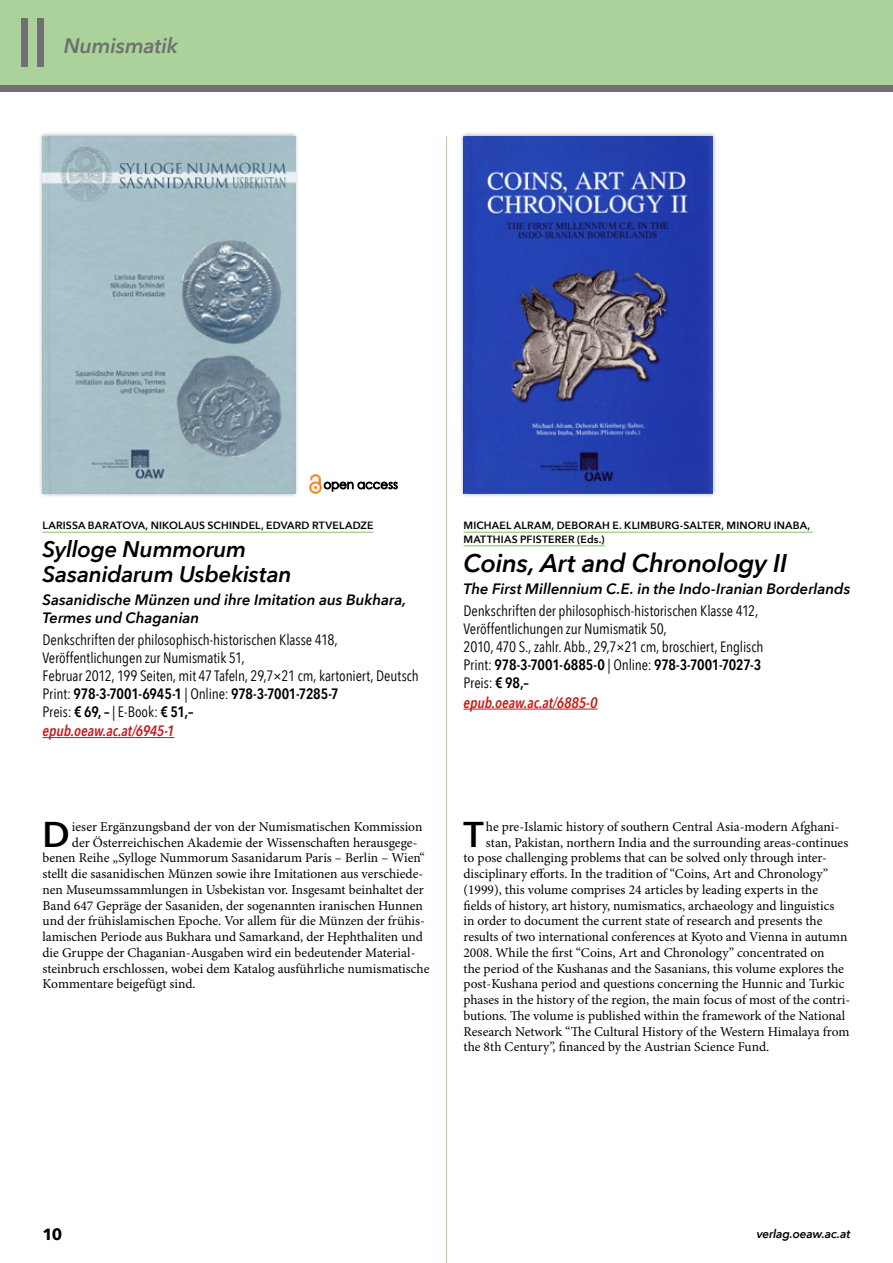
<style>
.page{position:relative;width:893px;height:1263px;background:#fff}
.page>*{position:absolute;margin:0;border:0;box-sizing:border-box;transform-origin:0 0}
.t1{font:600 35.7px "Avenir Next";color:#000}
.t2{font:italic 600 25.5px "Avenir Next";letter-spacing:-.01em;color:#000}
.t3{font:italic 600 22.5px/25.5px "Avenir Next";letter-spacing:-.01em;color:#000}
.t4{font:italic 600 21px "Avenir Next";letter-spacing:-.01em;color:#70706f}
.t5{font:700 16.2px "Avenir Next";color:#000}
.t6{font:15px/18px "Avenir Next Condensed";letter-spacing:-.005em;color:#000}
.t7{font:italic 600 15px/18px "Avenir Next";color:#000}
.t8{font:italic 600 15px "Avenir Next Condensed";letter-spacing:-.005em;color:#c51a1b}
.t9{font:13.5px "Minion Pro";color:#000}
.t10{font:italic 600 12px "Avenir Next";letter-spacing:-.015em;color:#000}
.t11{font:600 10.5px/13.5px "Avenir Next";letter-spacing:.015em;color:#000}
.s1{font-weight:600}
</style>
<div class="page">
<hr style="left:446px;top:136px;width:1px;height:1127px;background:#aad29a">
<div style="left:0;top:0;width:893px;height:91px;background:#70706f"></div>
<div style="left:0;top:0;width:893px;height:85px;background:#aad29a"></div>
<div style="left:21px;top:19px;width:7px;height:48px;background:#70706f"></div>
<div style="left:37px;top:19px;width:7px;height:48px;background:#70706f"></div>
<div style="left:459px;top:131px;width:258px;height:367px;background:#000;opacity:.33"></div>
<img style="left:463px;top:136px;width:250px;height:357px">
<div style="left:38px;top:131px;width:262px;height:367px;background:#000;opacity:.33"></div>
<img style="left:43px;top:136px;width:252px;height:357px">
<hr style="left:463px;top:531px;width:350px;height:2px;background:#aad29a">
<hr style="left:463px;top:545px;width:142px;height:1px;background:#aad29a">
<hr style="left:463px;top:709px;width:134px;height:1px;background:#c51a1b">
<hr style="left:43px;top:531px;width:331px;height:2px;background:#aad29a">
<hr style="left:43px;top:737px;width:131px;height:1px;background:#c51a1b">
<img style="left:309px;top:475px;width:12px;height:18px">
<svg style="left:324px;top:482px;width:73px;height:9px"></svg>
<h3 class="t4" style="left:64px;top:28px;width:116px">Numismatik</h3>
<p class="t11" style="left:43px;top:519px;width:332px">LARISSA BARATOVA, NIKOLAUS SCHINDEL, EDVARD RTVELADZE</p>
<h3 class="t3" style="left:43px;top:536px;width:251px">Sylloge Nummorum<br>Sasanidarum Usbekistan</h3>
<p class="t7" style="left:43px;top:590px;width:365px">Sasanidische Münzen und ihre Imitation aus Bukhara,<br>Termes und Chaganian</p>
<p class="t6" style="left:43px;top:630px;width:378px">Denkschriften der philosophisch-historischen Klasse 418, Veröffentlichungen zur Numismatik 51,<br>Februar 2012, 199 Seiten, mit 47 Tafeln, 29,7×21 cm, kartoniert, Deutsch Print: <span class="s1">978-3-7001-6945-1</span> | Online: <span class="s1">978-3-7001-7285-7<br></span>Preis: <span class="s1">€ 69, –</span> | E-Book: <span class="s1">€ 51,–</span></p>
<p class="t8" style="left:43px;top:722px;width:133px">epub.oeaw.ac.at/6945-1</p>
<h1 class="t1" style="left:43px;top:803px;width:29px">D</h1>
<p class="t9" style="left:72px;top:818px;width:352px">ieser Ergänzungsband der von der Numismatischen Kommission</p>
<p class="t9" style="left:72px;top:834px;width:347px">der Österreichischen Akademie der Wissenschaften herausgege-</p>
<p class="t9" style="left:43px;top:850px;width:384px">benen Reihe „Sylloge Nummorum Sasanidarum Paris – Berlin – Wien“</p>
<p class="t9" style="left:43px;top:866px;width:382px">stellt die sasanidischen Münzen sowie ihre Imitationen aus verschiede-</p>
<p class="t9" style="left:43px;top:881px;width:383px">nen Museumssammlungen in Usbekistan vor. Insgesamt beinhaltet der</p>
<p class="t9" style="left:43px;top:897px;width:382px">Band 647 Gepräge der Sasaniden, der sogenannten iranischen Hunnen</p>
<p class="t9" style="left:43px;top:913px;width:384px">und der frühislamischen Epoche. Vor allem für die Münzen der frühis-</p>
<p class="t9" style="left:43px;top:929px;width:382px">lamischen Periode aus Bukhara und Samarkand, der Hephthaliten und</p>
<p class="t9" style="left:43px;top:944px;width:374px">die Gruppe der Chaganian-Ausgaben wird ein bedeutender Material-</p>
<p class="t9" style="left:43px;top:960px;width:388px">steinbruch erschlossen, wobei dem Katalog ausführliche numismatische</p>
<p class="t9" style="left:43px;top:976px;width:154px">Kommentare beigefügt sind.</p>
<p class="t11" style="left:463px;top:519px;width:348px">MICHAEL ALRAM, DEBORAH E. KLIMBURG-SALTER, MINORU INABA,<br>MATTHIAS PFISTERER (Eds.)</p>
<h2 class="t2" style="left:463px;top:541px;width:326px">Coins, Art and Chronology II</h2>
<p class="t7" style="left:463px;top:579px;width:388px">The First Millennium C.E. in the Indo-Iranian Borderlands</p>
<p class="t6" style="left:463px;top:601px;width:301px">Denkschriften der philosophisch-historischen Klasse 412, Veröffentlichungen zur Numismatik 50,<br>2010, 470 S., zahlr. Abb., 29,7×21 cm, broschiert, Englisch Print: <span class="s1">978-3-7001-6885-0</span> | Online: <span class="s1">978-3-7001-7027-3<br></span>Preis: <span class="s1">€ 98,–</span></p>
<p class="t8" style="left:463px;top:694px;width:136px">epub.oeaw.ac.at/6885-0</p>
<h1 class="t1" style="left:463px;top:803px;width:22px">T</h1>
<p class="t9" style="left:486px;top:818px;width:355px">he pre-Islamic history of southern Central Asia-modern Afghani-</p>
<p class="t9" style="left:486px;top:834px;width:364px">stan, Pakistan, northern India and the surrounding areas-continues</p>
<p class="t9" style="left:463px;top:850px;width:365px">to pose challenging problems that can be solved only through inter-</p>
<p class="t9" style="left:463px;top:866px;width:366px">disciplinary efforts. In the tradition of “Coins, Art and Chronology”</p>
<p class="t9" style="left:463px;top:881px;width:356px">(1999), this volume comprises 24 articles by leading experts in the</p>
<p class="t9" style="left:463px;top:897px;width:372px">fields of history, art history, numismatics, archaeology and linguistics</p>
<p class="t9" style="left:463px;top:913px;width:361px">in order to document the current state of research and presents the</p>
<p class="t9" style="left:463px;top:929px;width:385px">results of two international conferences at Kyoto and Vienna in autumn</p>
<p class="t9" style="left:463px;top:944px;width:363px">2008. While the first “Coins, Art and Chronology” concentrated on</p>
<p class="t9" style="left:463px;top:960px;width:382px">the period of the Kushanas and the Sasanians, this volume explores the</p>
<p class="t9" style="left:463px;top:976px;width:382px">post-Kushana period and questions concerning the Hunnic and Turkic</p>
<p class="t9" style="left:463px;top:992px;width:388px">phases in the history of the region, the main focus of most of the contri-</p>
<p class="t9" style="left:463px;top:1007px;width:383px">butions. The volume is published within the framework of the National</p>
<p class="t9" style="left:463px;top:1023px;width:387px">Research Network “The Cultural History of the Western Himalaya from</p>
<p class="t9" style="left:463px;top:1039px;width:307px">the 8th Century”, financed by the Austrian Science Fund.</p>
<p class="t5" style="left:43px;top:1220px;width:21px">10</p>
<p class="t10" style="left:757px;top:1223px;width:95px">verlag.oeaw.ac.at</p>
</div>
